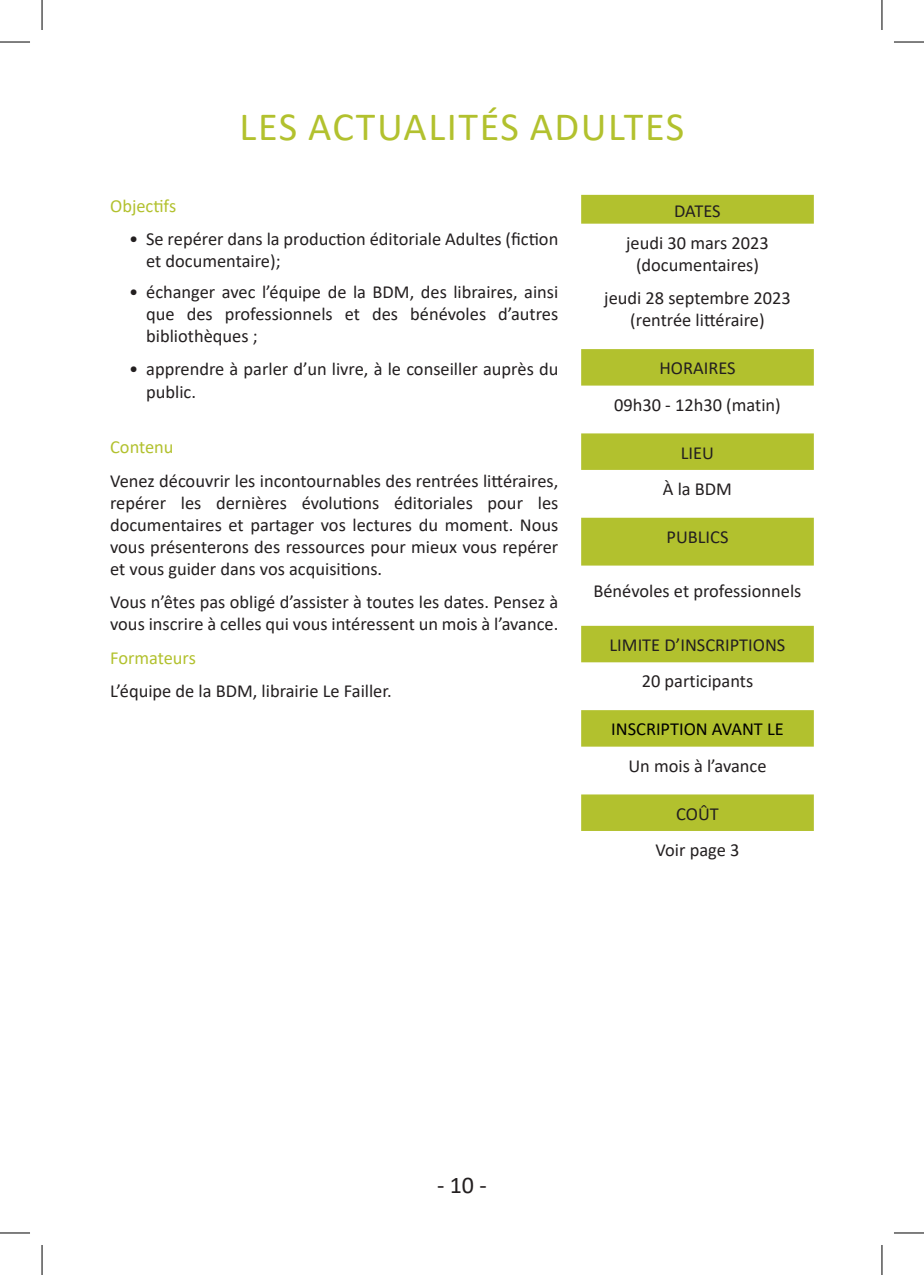
<style>
.page{position:relative;width:924px;height:1275px;background:#fff}
.page>*{position:absolute;margin:0;border:0;box-sizing:border-box;transform-origin:0 0}
.t1{font:40.2px "Calibri";letter-spacing:.04em;color:#b2c12e}
.t2{font:24px "Calibri";color:#231f20}
.t3{font:18.4px/22px "Calibri";color:#231f20}
.t4{font:18.4px "Calibri";color:#b2c12e}
.t5{font:18.4px "Calibri";color:#000}
</style>
<div class="page">
<svg style="left:581px;top:195px;width:232px;height:636px"></svg>
<hr style="left:0;top:42px;width:30px;height:1px;background:#000">
<hr style="left:893px;top:42px;width:30px;height:1px;background:#000">
<hr style="left:0;top:1232px;width:30px;height:1px;background:#000">
<hr style="left:893px;top:1232px;width:30px;height:1px;background:#000">
<hr style="left:42px;top:0;width:1px;height:30px;background:#000">
<hr style="left:42px;top:1245px;width:1px;height:30px;background:#000">
<hr style="left:881px;top:0;width:1px;height:30px;background:#000">
<hr style="left:881px;top:1245px;width:1px;height:30px;background:#000">
<p class="t1" style="left:239px;top:99px;width:446px">LES ACTUALITÉS ADULTES</p>
<p class="t4" style="left:110px;top:193px;width:67px">Objectifs</p>
<p class="t3" style="left:146px;top:228px;width:413px;text-indent:-17px">• Se repérer dans la production éditoriale Adultes (fiction et documentaire);</p>
<p class="t3" style="left:146px;top:280px;width:413px;text-align:justify;text-indent:-17px">• échanger avec l’équipe de la BDM, des libraires, ainsi que des professionnels et des bénévoles d’autres bibliothèques ;</p>
<p class="t3" style="left:146px;top:358px;width:413px;text-indent:-17px">• apprendre à parler d’un livre, à le conseiller auprès du public.</p>
<p class="t4" style="left:110px;top:434px;width:65px">Contenu</p>
<p class="t3" style="left:110px;top:469px;width:449px;text-align:justify">Venez découvrir les incontournables des rentrées littéraires, repérer les dernières évolutions éditoriales pour les documentaires et partager vos lectures du moment. Nous vous présenterons des ressources pour mieux vous repérer et vous guider dans vos acquisitions.</p>
<p class="t3" style="left:110px;top:591px;width:449px">Vous n’êtes pas obligé d’assister à toutes les dates. Pensez à vous inscrire à celles qui vous intéressent un mois à l’avance.</p>
<p class="t4" style="left:110px;top:645px;width:87px">Formateurs</p>
<p class="t3" style="left:110px;top:679px;width:283px">L’équipe de la BDM, librairie Le Failler.</p>
<p class="t3" style="left:674px;top:199px;width:48px">DATES</p>
<p class="t3" style="left:626px;top:231px;width:144px">jeudi 30 mars 2023</p>
<p class="t3" style="left:635px;top:253px;width:124px">(documentaires)</p>
<p class="t3" style="left:604px;top:287px;width:188px">jeudi 28 septembre 2023</p>
<p class="t3" style="left:630px;top:309px;width:136px">(rentrée littéraire)</p>
<p class="t3" style="left:659px;top:357px;width:78px">HORAIRES</p>
<p class="t3" style="left:614px;top:393px;width:168px">09h30 - 12h30 (matin)</p>
<p class="t3" style="left:680px;top:441px;width:35px">LIEU</p>
<p class="t3" style="left:662px;top:477px;width:71px">À la BDM</p>
<p class="t3" style="left:666px;top:525px;width:63px">PUBLICS</p>
<p class="t3" style="left:593px;top:579px;width:209px">Bénévoles et professionnels</p>
<p class="t3" style="left:609px;top:633px;width:177px">LIMITE D’INSCRIPTIONS</p>
<p class="t3" style="left:641px;top:670px;width:113px">20 participants</p>
<p class="t5" style="left:611px;top:716px;width:174px">INSCRIPTION AVANT LE</p>
<p class="t3" style="left:628px;top:754px;width:140px">Un mois à l’avance</p>
<p class="t3" style="left:676px;top:802px;width:44px">COÛT</p>
<p class="t3" style="left:655px;top:838px;width:85px">Voir page 3</p>
<h2 class="t2" style="left:437px;top:1168px;width:51px">- 10 -</h2>
</div>
